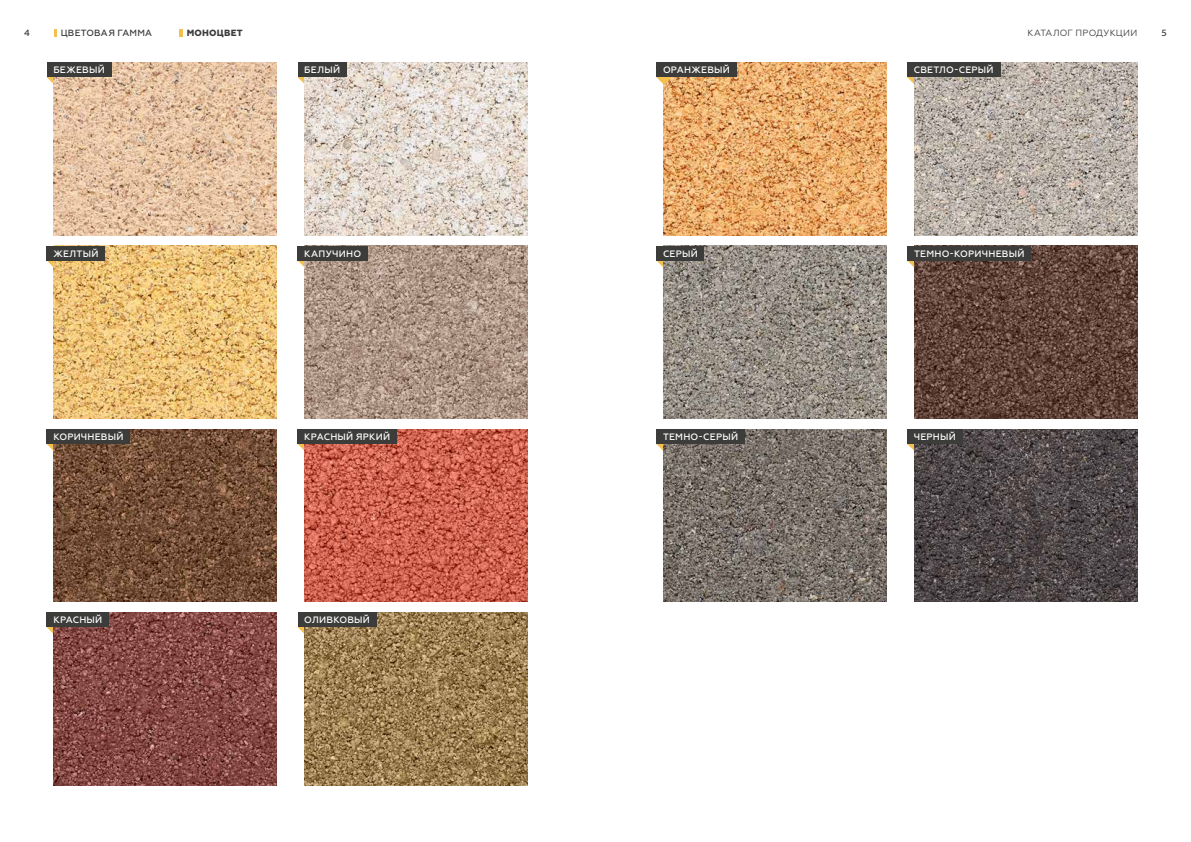
<style>
.page{position:relative;width:1191px;height:842px;background:#fff}
.page>*{position:absolute;margin:0;border:0;box-sizing:border-box;transform-origin:0 0}
.t1{font:500 9.3px "Geometria";letter-spacing:.025em;color:#fff}
.t2{font:9px "Geometria";letter-spacing:.03em;color:#3c3c3b}
.t3{font:500 9px "Geometria";letter-spacing:.03em;color:#3c3c3b}
.t4{font:800 9px "Geometria";letter-spacing:.02em;color:#3c3c3b}
</style>
<div class="page">
<svg style="left:907px;top:77px;width:7px;height:7px"></svg>
<svg style="left:908px;top:261px;width:6px;height:6px"></svg>
<svg style="left:907px;top:444px;width:7px;height:7px"></svg>
<svg style="left:657px;top:261px;width:6px;height:6px"></svg>
<svg style="left:656px;top:444px;width:7px;height:7px"></svg>
<img style="left:914px;top:62px;width:223px;height:173px">
<img style="left:663px;top:246px;width:223px;height:173px">
<img style="left:914px;top:246px;width:223px;height:173px">
<img style="left:663px;top:429px;width:223px;height:173px">
<img style="left:914px;top:429px;width:223px;height:173px">
<img style="left:663px;top:62px;width:223px;height:173px">
<svg style="left:47px;top:77px;width:7px;height:8px"></svg>
<svg style="left:656px;top:77px;width:15px;height:8px"></svg>
<svg style="left:47px;top:261px;width:7px;height:7px"></svg>
<svg style="left:47px;top:444px;width:7px;height:8px"></svg>
<svg style="left:47px;top:627px;width:7px;height:8px"></svg>
<svg style="left:298px;top:77px;width:7px;height:8px"></svg>
<svg style="left:298px;top:261px;width:7px;height:7px"></svg>
<svg style="left:298px;top:444px;width:7px;height:8px"></svg>
<svg style="left:298px;top:627px;width:7px;height:8px"></svg>
<img style="left:305px;top:62px;width:222px;height:173px">
<img style="left:305px;top:246px;width:222px;height:173px">
<img style="left:305px;top:429px;width:222px;height:173px">
<img style="left:305px;top:612px;width:222px;height:173px">
<img style="left:54px;top:62px;width:223px;height:173px">
<img style="left:54px;top:246px;width:223px;height:173px">
<img style="left:54px;top:429px;width:223px;height:173px">
<img style="left:54px;top:612px;width:223px;height:173px">
<div style="left:47px;top:62px;width:64px;height:15px;background:#3c3c3b"></div>
<div style="left:656px;top:62px;width:80px;height:15px;background:#3c3c3b"></div>
<div style="left:298px;top:62px;width:49px;height:15px;background:#3c3c3b"></div>
<div style="left:47px;top:246px;width:58px;height:15px;background:#3c3c3b"></div>
<div style="left:907px;top:62px;width:93px;height:15px;background:#3c3c3b"></div>
<div style="left:298px;top:246px;width:70px;height:15px;background:#3c3c3b"></div>
<div style="left:656px;top:246px;width:48px;height:15px;background:#3c3c3b"></div>
<div style="left:47px;top:429px;width:83px;height:15px;background:#3c3c3b"></div>
<div style="left:907px;top:246px;width:124px;height:15px;background:#3c3c3b"></div>
<div style="left:298px;top:429px;width:99px;height:15px;background:#3c3c3b"></div>
<div style="left:656px;top:429px;width:88px;height:15px;background:#3c3c3b"></div>
<div style="left:47px;top:612px;width:62px;height:15px;background:#3c3c3b"></div>
<div style="left:907px;top:429px;width:55px;height:15px;background:#3c3c3b"></div>
<div style="left:298px;top:612px;width:78px;height:15px;background:#3c3c3b"></div>
<svg style="left:54px;top:29px;width:2px;height:7px"></svg>
<svg style="left:179px;top:29px;width:3px;height:7px"></svg>
<p class="t3" style="left:24px;top:27px;width:7px">4</p>
<p class="t2" style="left:1027px;top:27px;width:111px">КАТАЛОГ ПРОДУКЦИИ</p>
<p class="t3" style="left:1161px;top:27px;width:7px">5</p>
<p class="t1" style="left:53px;top:65px;width:53px">БЕЖЕВЫЙ</p>
<p class="t1" style="left:304px;top:65px;width:37px">БЕЛЫЙ</p>
<p class="t1" style="left:663px;top:65px;width:68px">ОРАНЖЕВЫЙ</p>
<p class="t3" style="left:61px;top:27px;width:93px">ЦВЕТОВАЯ ГАММА</p>
<p class="t4" style="left:187px;top:27px;width:58px">МОНОЦВЕТ</p>
<p class="t1" style="left:913px;top:65px;width:81px">СВЕТЛО-СЕРЫЙ</p>
<p class="t1" style="left:53px;top:248px;width:47px">ЖЕЛТЫЙ</p>
<p class="t1" style="left:304px;top:248px;width:58px">КАПУЧИНО</p>
<p class="t1" style="left:663px;top:248px;width:36px">СЕРЫЙ</p>
<p class="t1" style="left:914px;top:248px;width:112px">ТЕМНО-КОРИЧНЕВЫЙ</p>
<p class="t1" style="left:53px;top:431px;width:72px">КОРИЧНЕВЫЙ</p>
<p class="t1" style="left:304px;top:431px;width:88px">КРАСНЫЙ ЯРКИЙ</p>
<p class="t1" style="left:663px;top:431px;width:77px">ТЕМНО-СЕРЫЙ</p>
<p class="t1" style="left:913px;top:431px;width:44px">ЧЕРНЫЙ</p>
<p class="t1" style="left:53px;top:615px;width:51px">КРАСНЫЙ</p>
<p class="t1" style="left:304px;top:615px;width:67px">ОЛИВКОВЫЙ</p>
</div>
